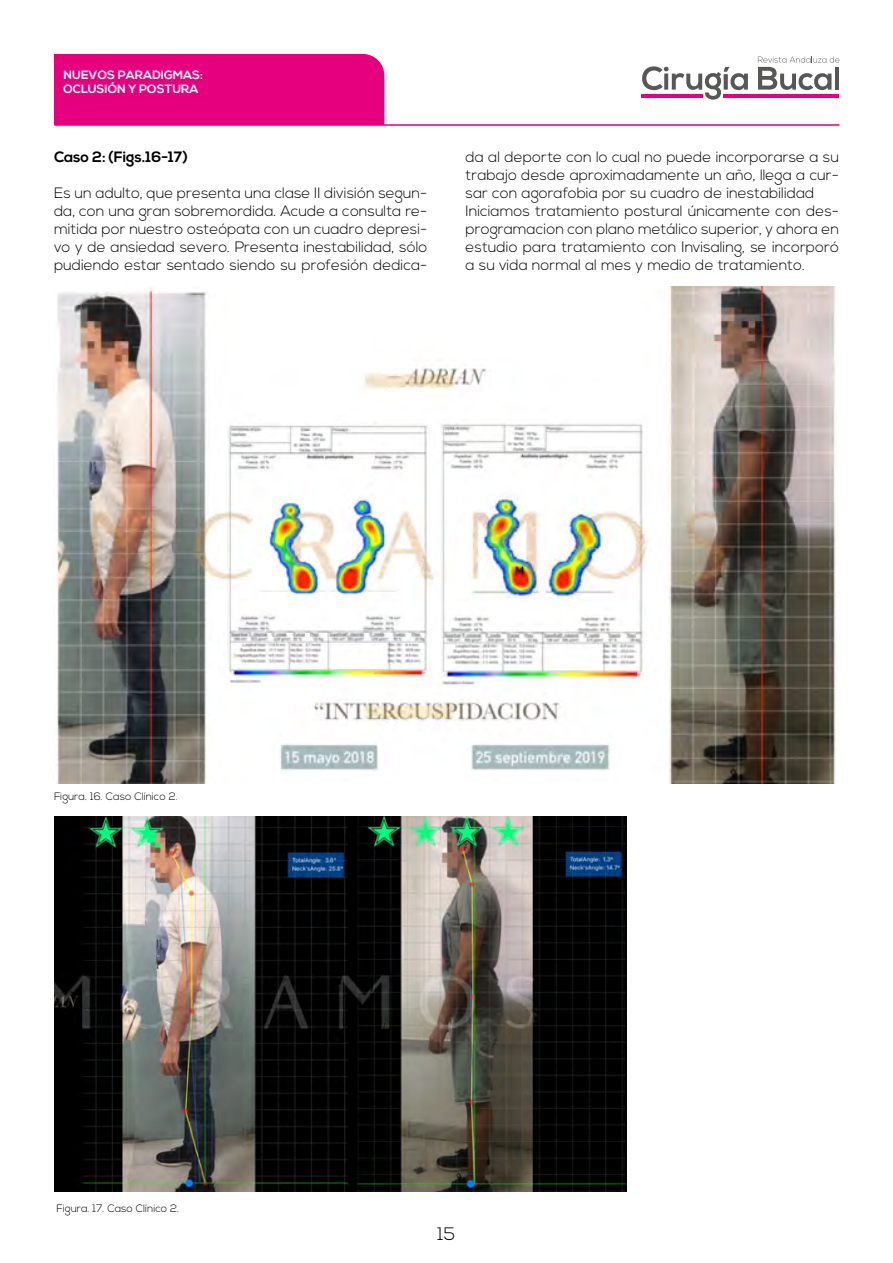
<style>
.page{position:relative;width:893px;height:1263px;background:#fff}
.page>*{position:absolute;margin:0;border:0;box-sizing:border-box;transform-origin:0 0}
.t1{font:300 18px "Nexa";color:#000}
.t2{font:300 15px/18px "Nexa";color:#000;text-align:justify}
.t3{font:700 15px "Nexa";color:#000}
.t4{font:700 12px/14.4px "Nexa";color:#fff}
.t5{font:300 10.65px "Nexa";color:#000}
</style>
<div class="page">
<svg style="left:642px;top:66px;width:106px;height:34px"></svg>
<svg style="left:758px;top:57px;width:82px;height:33px"></svg>
<hr style="left:641px;top:94px;width:62px;height:3px;background:#e6007d">
<hr style="left:724px;top:94px;width:115px;height:3px;background:#e6007d">
<div style="left:54px;top:54px;width:330px;height:70px;background:#e6007d"></div>
<hr style="left:54px;top:124px;width:785px;height:2px;background:#e6007d">
<img style="left:56px;top:287px;width:781px;height:496px">
<img style="left:54px;top:816px;width:573px;height:375px">
<p class="t4" style="left:64px;top:68px;width:141px">NUEVOS PARADIGMAS:<br>OCLUSIÓN Y POSTURA</p>
<p class="t3" style="left:54px;top:148px;width:135px">Caso 2: (Figs.16-17)</p>
<p class="t2" style="left:54px;top:185px;width:375px">Es un adulto, que presenta una clase II división segun&shy;da, con una gran sobremordida. Acude a consulta re&shy;mitida por nuestro osteópata con un cuadro depresi&shy;vo y de ansiedad severo. Presenta inestabilidad, sólo pudiendo estar sentado siendo su profesión dedica-</p>
<p class="t2" style="left:466px;top:149px;width:375px;text-align:left">da al deporte con lo cual no puede incorporarse a su trabajo desde aproximadamente un año, llega a cur&shy;sar con agorafobia por su cuadro de inestabilidad Iniciamos tratamiento postural únicamente con des&shy;programacion con plano metálico superior, y ahora en estudio para tratamiento con Invisaling, se incorporó a su vida normal al mes y medio de tratamiento.</p>
<p class="t5" style="left:54px;top:790px;width:125px">Figura. 16. Caso Clínico 2.</p>
<p class="t5" style="left:57px;top:1202px;width:124px">Figura. 17. Caso Clínico 2.</p>
<p class="t1" style="left:438px;top:1224px;width:19px">15</p>
</div>
